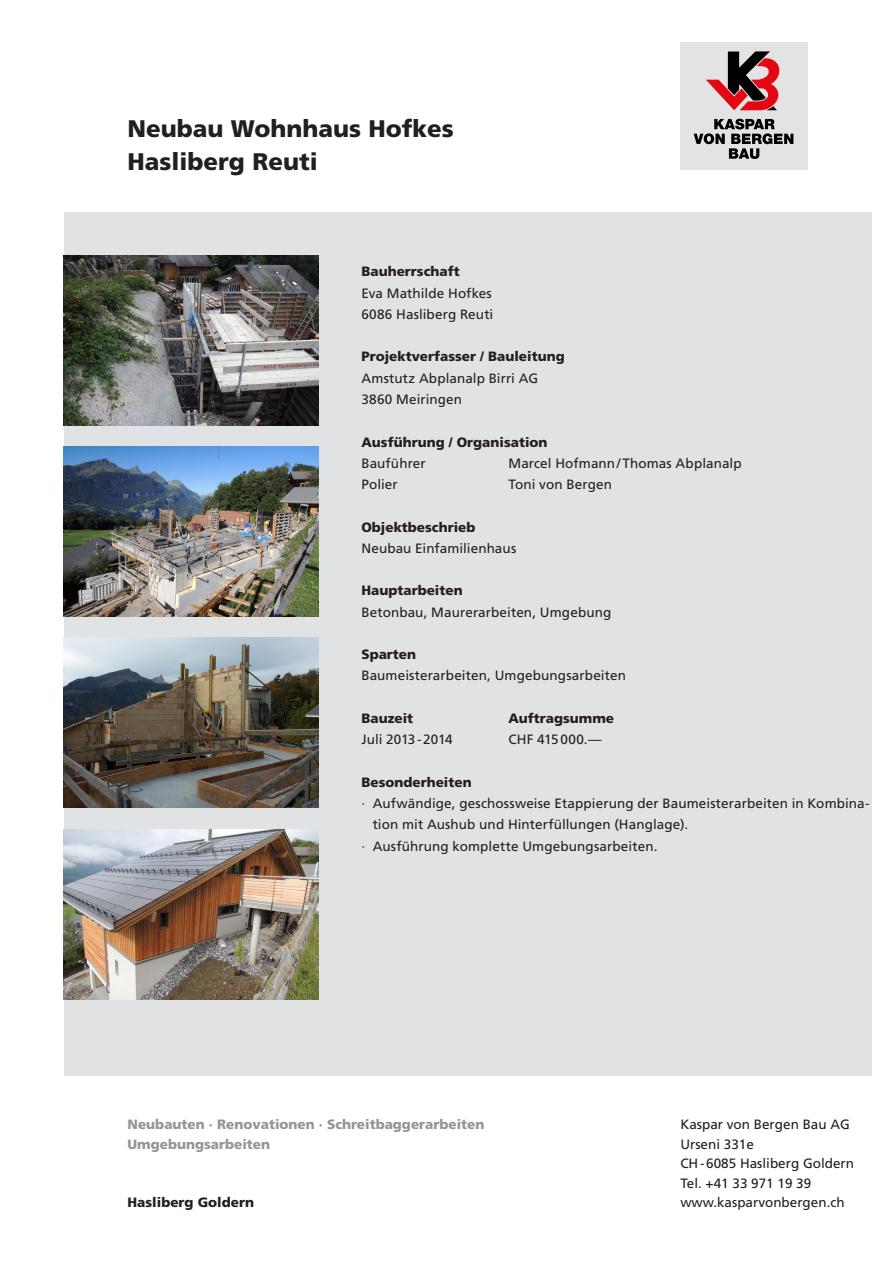
<style>
.page{position:relative;width:893px;height:1263px;background:#fff}
.page>*{position:absolute;margin:0;border:0;box-sizing:border-box;transform-origin:0 0}
.t1{font:900 24px "Frutiger LT Std";color:#231f20}
.Text{font:13.5px/21.3px "Frutiger LT Std";letter-spacing:.005em;color:#231f20}
.Text-2{font:900 13.5px "Frutiger LT Std";color:#231f20}
.t2{font:900 13.5px "Frutiger LT Std";color:#939598}
</style>
<div class="page">
<div style="left:64px;top:213px;width:808px;height:863px;background:#e1e2e4"></div>
<img style="left:64px;top:255px;width:255px;height:170px">
<img style="left:64px;top:446px;width:255px;height:171px">
<img style="left:64px;top:638px;width:255px;height:170px">
<img style="left:64px;top:829px;width:255px;height:170px">
<div style="left:680px;top:43px;width:128px;height:127px;background:#e3e3e3"></div>
<svg style="left:694px;top:119px;width:99px;height:40px"></svg>
<svg style="left:706px;top:51px;width:74px;height:59px"></svg>
<p class="t1" style="left:128px;top:114px;width:328px">Neubau Wohnhaus Hofkes</p>
<p class="t1" style="left:128px;top:147px;width:192px">Hasliberg Reuti</p>
<p class="Text-2" style="left:361px;top:263px;width:100px">Bauherrschaft</p>
<p class="Text" style="left:361px;top:282px;width:132px">Eva Mathilde Hofkes</p>
<p class="Text" style="left:361px;top:304px;width:133px">6086 Hasliberg Reuti</p>
<p class="Text-2" style="left:361px;top:349px;width:205px">Projektverfasser / Bauleitung</p>
<p class="Text" style="left:361px;top:367px;width:178px">Amstutz Abplanalp Birri AG</p>
<p class="Text" style="left:361px;top:389px;width:102px">3860 Meiringen</p>
<p class="Text-2" style="left:361px;top:434px;width:188px">Ausführung / Organisation</p>
<p class="Text" style="left:361px;top:452px;width:66px">Bauführer</p>
<p class="Text" style="left:508px;top:452px;width:235px">Marcel Hofmann/Thomas Abplanalp</p>
<p class="Text" style="left:361px;top:474px;width:38px">Polier</p>
<p class="Text" style="left:508px;top:474px;width:105px">Toni von Bergen</p>
<p class="Text-2" style="left:361px;top:519px;width:116px">Objektbeschrieb</p>
<p class="Text" style="left:361px;top:537px;width:156px">Neubau Einfamilienhaus</p>
<p class="Text-2" style="left:361px;top:582px;width:103px">Hauptarbeiten</p>
<p class="Text" style="left:361px;top:601px;width:251px">Betonbau, Maurerarbeiten, Umgebung</p>
<p class="Text-2" style="left:361px;top:646px;width:56px">Sparten</p>
<p class="Text" style="left:361px;top:665px;width:266px">Baumeisterarbeiten, Umgebungsarbeiten</p>
<p class="Text-2" style="left:361px;top:710px;width:53px">Bauzeit</p>
<p class="Text-2" style="left:508px;top:710px;width:107px">Auftragsumme</p>
<p class="Text" style="left:361px;top:729px;width:93px">Juli 2013-2014</p>
<p class="Text" style="left:508px;top:729px;width:95px">CHF 415000.—</p>
<p class="Text-2" style="left:361px;top:774px;width:112px">Besonderheiten</p>
<p class="Text" style="left:373px;top:793px;width:498px;text-indent:-11px">· Aufwändige, geschossweise Etappierung der Baumeisterarbeiten in Kombina&shy;tion mit Aushub und Hinterfüllungen (Hanglage).</p>
<p class="Text" style="left:361px;top:835px;width:298px">· Ausführung komplette Umgebungsarbeiten.</p>
<p class="t2" style="left:128px;top:1116px;width:358px">Neubauten · Renovationen · Schreitbaggerarbeiten</p>
<p class="t2" style="left:128px;top:1136px;width:144px">Umgebungsarbeiten</p>
<p class="Text-2" style="left:128px;top:1194px;width:128px">Hasliberg Goldern</p>
<p class="Text" style="left:680px;top:1114px;width:171px">Kaspar von Bergen Bau AG</p>
<p class="Text" style="left:680px;top:1133px;width:75px">Urseni 331e</p>
<p class="Text" style="left:680px;top:1153px;width:175px">CH-6085 Hasliberg Goldern</p>
<p class="Text" style="left:680px;top:1172px;width:132px">Tel. +41 33 971 19 39</p>
<p class="Text" style="left:680px;top:1192px;width:166px">www.kasparvonbergen.ch</p>
</div>
